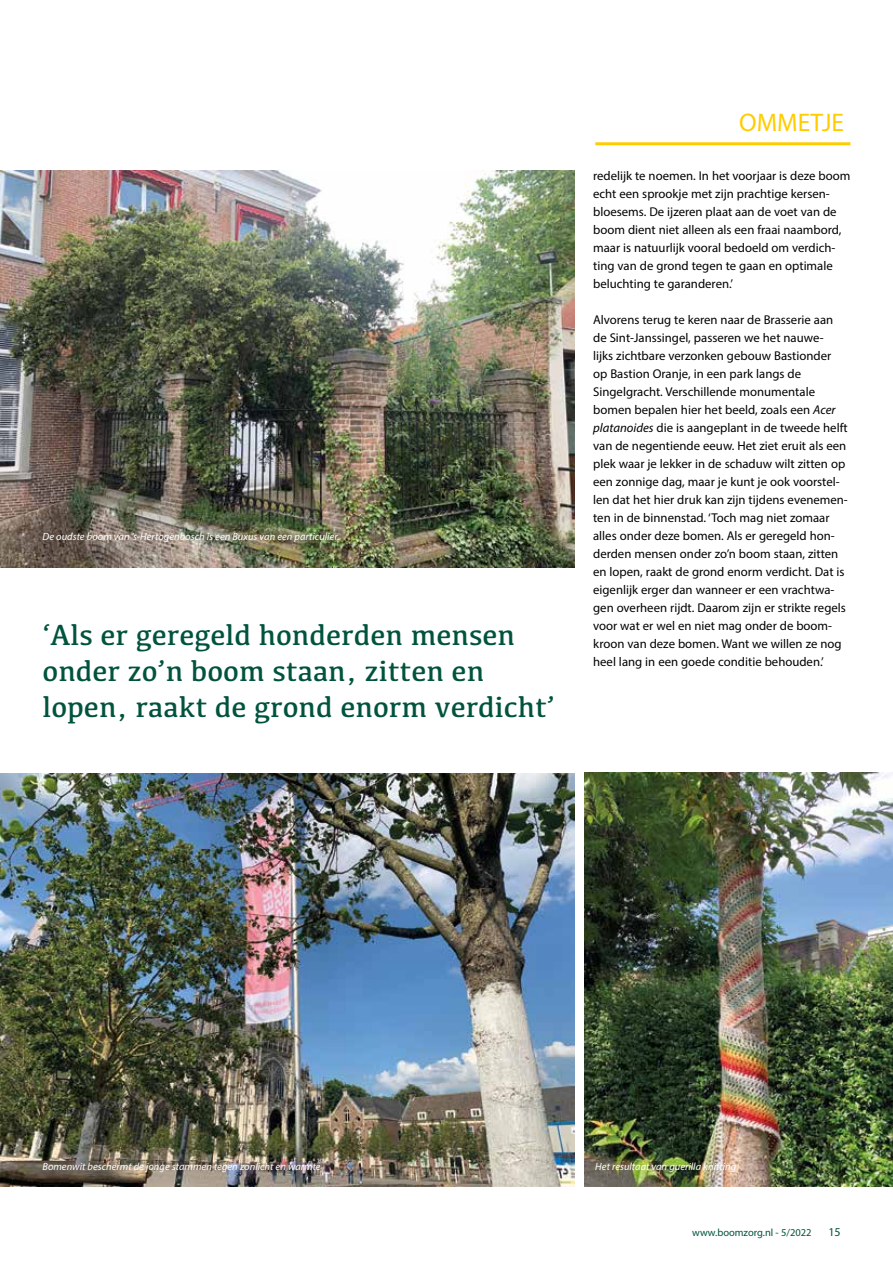
<style>
.page{position:relative;width:893px;height:1263px;background:#fff}
.page>*{position:absolute;margin:0;border:0;box-sizing:border-box;transform-origin:0 0}
.t1{font:30px/36px "Kefa";color:#00533d}
.t2{font:25.5px "Myriad Pro";color:#fc0}
.t3{font:12.75px/18px "Myriad Pro";color:#000}
.t4{font:12px "Myriad Pro";color:#00533d}
.t5{font:italic 10.5px "Myriad Pro";color:#fff}
.t6{font:10.5px "Myriad Pro";color:#00533d}
.s1{font-style:italic}
</style>
<div class="page">
<hr style="left:595px;top:142px;width:255px;height:3px;background:#fc0">
<img style="left:0;top:773px;width:574px;height:413px">
<img style="left:584px;top:773px;width:309px;height:413px">
<img style="left:0;top:170px;width:574px;height:397px">
<p class="t5" style="left:43px;top:530px;width:299px">De oudste boom van ’s-Hertogenbosch is een Buxus van een particulier.</p>
<h1 class="t1" style="left:43px;top:616px;width:514px">‘Als er geregeld honderden mensen onder zo’n boom staan, zitten en lopen, raakt de grond enorm verdicht’</h1>
<h2 class="t2" style="left:739px;top:107px;width:107px">OMMETJE</h2>
<p class="t3" style="left:593px;top:167px;width:259px">redelijk te noemen. In het voorjaar is deze boom echt een sprookje met zijn prachtige kersen&shy;bloesems. De ijzeren plaat aan de voet van de boom dient niet alleen als een fraai naambord, maar is natuurlijk vooral bedoeld om verdich&shy;ting van de grond tegen te gaan en optimale beluchting te garanderen.’</p>
<p class="t3" style="left:593px;top:311px;width:256px">Alvorens terug te keren naar de Brasserie aan de Sint-Janssingel, passeren we het nauwe-<br>lijks zichtbare verzonken gebouw Bastionder op Bastion Oranje, in een park langs de Singelgracht. Verschillende monumentale bomen bepalen hier het beeld, zoals een <span class="s1">Acer platanoides</span> die is aangeplant in de tweede helft van de negentiende eeuw. Het ziet eruit als een plek waar je lekker in de schaduw wilt zitten op een zonnige dag, maar je kunt je ook voorstel&shy;len dat het hier druk kan zijn tijdens evenemen&shy;ten in de binnenstad. ‘Toch mag niet zomaar alles onder deze bomen. Als er geregeld hon&shy;derden mensen onder zo’n boom staan, zitten en lopen, raakt de grond enorm verdicht. Dat is eigenlijk erger dan wanneer er een vrachtwa&shy;gen overheen rijdt. Daarom zijn er strikte regels voor wat er wel en niet mag onder de boom&shy;kroon van deze bomen. Want we willen ze nog heel lang in een goede conditie behouden.’</p>
<p class="t5" style="left:43px;top:1160px;width:280px">Bomenwit beschermt de jonge stammen tegen zonlicht en warmte</p>
<p class="t5" style="left:595px;top:1160px;width:142px">Het resultaat van guerilla knitting</p>
<p class="t6" style="left:692px;top:1226px;width:121px">www.boomzorg.nl - 5/2022</p>
<p class="t4" style="left:828px;top:1224px;width:14px">15</p>
</div>
